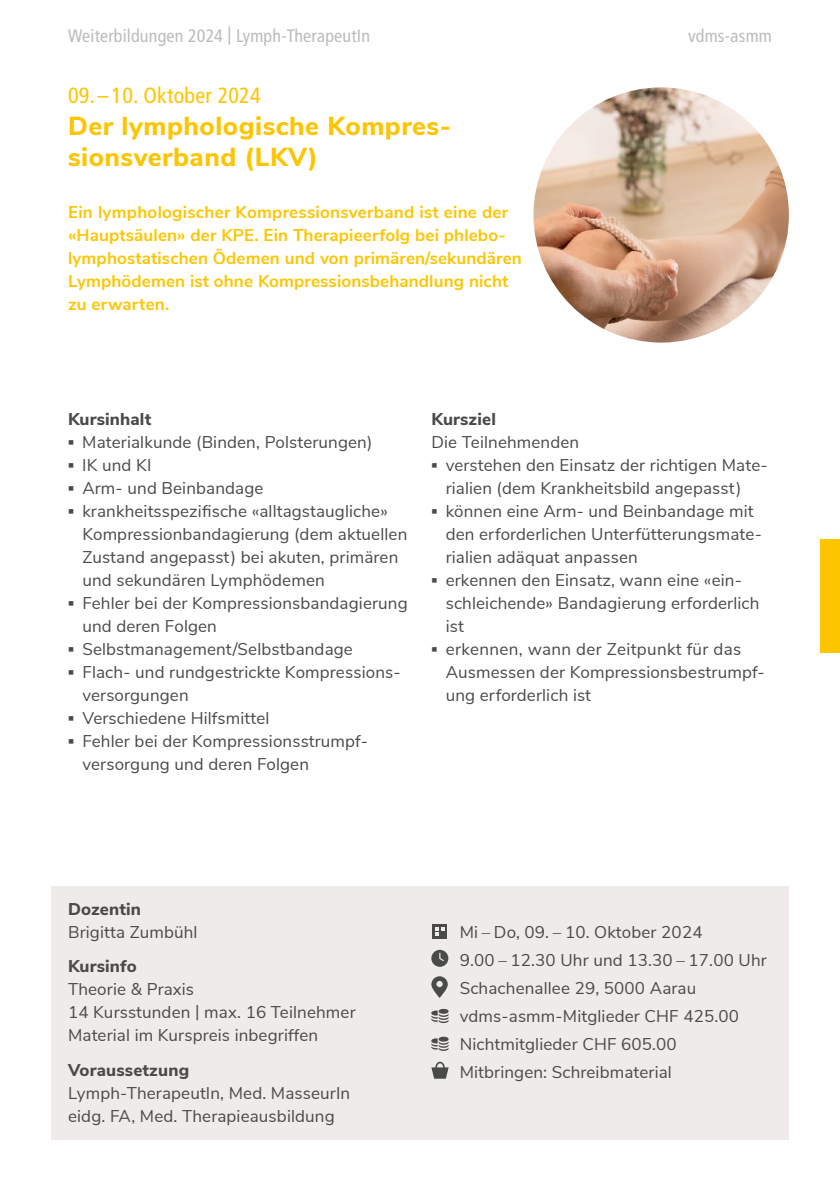
<style>
.page{position:relative;width:840px;height:1191px;background:#fff}
.page>*{position:absolute;margin:0;border:0;box-sizing:border-box;transform-origin:0 0}
.t1{font:800 26px/31px "Nunito Sans";letter-spacing:.02em;color:#fdc500}
.t2{font:condensed 22px "Frutiger LT Std";letter-spacing:.01em;color:#fdc500}
.t3{font:condensed 18px "Frutiger LT Std";letter-spacing:.01em;color:#bcbcbc}
.t4{font:17px/23px "Nunito Sans";letter-spacing:.01em;color:#4a4a49}
.t5{font:700 17px/23px "Nunito Sans";letter-spacing:.01em;color:#fdc500}
.t6{font:800 17px "Nunito Sans";letter-spacing:.01em;color:#4a4a49}
.s1{font-family:"Arial";font-weight:700}
</style>
<div class="page">
<div style="left:819px;top:539px;width:20px;height:113px;background:#fdc500"></div>
<div style="left:51px;top:886px;width:737px;height:254px;background:#eeebea"></div>
<div style="left:431px;top:949px;width:17px;height:17px;background:#4a4a49;border-radius:50%"></div>
<svg style="left:439px;top:951px;width:6px;height:11px"></svg>
<div style="left:432px;top:924px;width:14px;height:14px;background:#4a4a49"></div>
<svg style="left:435px;top:927px;width:9px;height:8px"></svg>
<svg style="left:431px;top:1008px;width:17px;height:15px"></svg>
<svg style="left:431px;top:1036px;width:17px;height:15px"></svg>
<svg style="left:431px;top:976px;width:16px;height:22px"></svg>
<svg style="left:436px;top:981px;width:6px;height:6px"></svg>
<svg style="left:431px;top:1067px;width:17px;height:11px"></svg>
<div style="left:435px;top:1061px;width:9px;height:12px;border:2px solid #4a4a49;border-radius:50%"></div>
<img style="left:533px;top:87px;width:255px;height:255px;border-radius:127px">
<p class="t3" style="left:68px;top:25px;width:303px">Weiterbildungen 2024 | Lymph-TherapeutIn</p>
<p class="t3" style="left:687px;top:25px;width:85px">vdms-asmm</p>
<p class="t2" style="left:68px;top:82px;width:194px">09.– 10. Oktober 2024</p>
<h1 class="t1" style="left:68px;top:109px;width:384px">Der lymphologische Kompres&shy;sionsverband (LKV)</h1>
<p class="t5" style="left:68px;top:199px;width:455px">Ein lymphologischer Kompressionsverband ist eine der «Hauptsäulen» der KPE. Ein Therapieerfolg bei phlebo&shy;lymphostatischen Ödemen und von primären/sekundären Lymphödemen ist ohne Kompressionsbehandlung nicht zu erwarten.</p>
<p class="t6" style="left:68px;top:406px;width:85px">Kursinhalt</p>
<p class="t4" style="left:68px;top:429px;width:305px"><span class="s1">▪</span> Materialkunde (Binden, Polsterungen)</p>
<p class="t4" style="left:68px;top:452px;width:85px"><span class="s1">▪</span> IK und KI</p>
<p class="t4" style="left:68px;top:475px;width:197px"><span class="s1">▪</span> Arm- und Beinbandage</p>
<p class="t4" style="left:82px;top:498px;width:326px;text-indent:-14px"><span class="s1">▪</span> krankheitsspezifische «alltagstaugliche» Kompressionbandagierung (dem aktuellen Zustand angepasst) bei akuten, primären und sekundären Lymphödemen</p>
<p class="t4" style="left:82px;top:590px;width:326px;text-indent:-14px"><span class="s1">▪</span> Fehler bei der Kompressionsbandagierung und deren Folgen</p>
<p class="t4" style="left:68px;top:636px;width:286px"><span class="s1">▪</span> Selbstmanagement/Selbstbandage</p>
<p class="t4" style="left:82px;top:659px;width:319px;text-indent:-14px"><span class="s1">▪</span> Flach- und rundgestrickte Kompressions&shy;versorgungen</p>
<p class="t4" style="left:68px;top:705px;width:203px"><span class="s1">▪</span> Verschiedene Hilfsmittel</p>
<p class="t4" style="left:82px;top:728px;width:287px;text-indent:-14px"><span class="s1">▪</span> Fehler bei der Kompressionsstrumpf&shy;versorgung und deren Folgen</p>
<p class="t6" style="left:431px;top:406px;width:66px">Kursziel</p>
<p class="t4" style="left:431px;top:429px;width:149px">Die Teilnehmenden</p>
<p class="t4" style="left:445px;top:452px;width:323px;text-indent:-14px"><span class="s1">▪</span> verstehen den Einsatz der richtigen Mate&shy;rialien (dem Krankheitsbild angepasst)</p>
<p class="t4" style="left:445px;top:498px;width:317px;text-indent:-14px"><span class="s1">▪</span> können eine Arm- und Beinbandage mit den erforderlichen Unterfütterungsmate&shy;rialien adäquat anpassen</p>
<p class="t4" style="left:445px;top:567px;width:315px;text-indent:-14px"><span class="s1">▪</span> erkennen den Einsatz, wann eine «ein&shy;schleichende» Bandagierung erforderlich ist</p>
<p class="t4" style="left:445px;top:636px;width:320px;text-indent:-14px"><span class="s1">▪</span> erkennen, wann der Zeitpunkt für das<br>Ausmessen der Kompressionsbestrumpf&shy;ung erforderlich ist</p>
<p class="t6" style="left:68px;top:896px;width:74px">Dozentin</p>
<p class="t4" style="left:68px;top:919px;width:131px">Brigitta Zumbühl</p>
<p class="t6" style="left:68px;top:954px;width:70px">Kursinfo</p>
<p class="t4" style="left:68px;top:977px;width:289px">Theorie &amp; Praxis<br>14 Kursstunden | max. 16 Teilnehmer<br>Material im Kurspreis inbegriffen</p>
<p class="t6" style="left:68px;top:1057px;width:122px">Voraussetzung</p>
<p class="t4" style="left:68px;top:1080px;width:283px">Lymph-TherapeutIn, Med. MasseurIn eidg. FA, Med. Therapieausbildung</p>
<p class="t4" style="left:459px;top:917px;width:308px;line-height:28px">Mi – Do, 09. – 10. Oktober 2024<br>9.00 – 12.30 Uhr und 13.30 – 17.00 Uhr<br>Schachenallee 29, 5000 Aarau vdms-asmm-Mitglieder CHF 425.00<br>Nichtmitglieder CHF 605.00<br>Mitbringen: Schreibmaterial</p>
</div>
